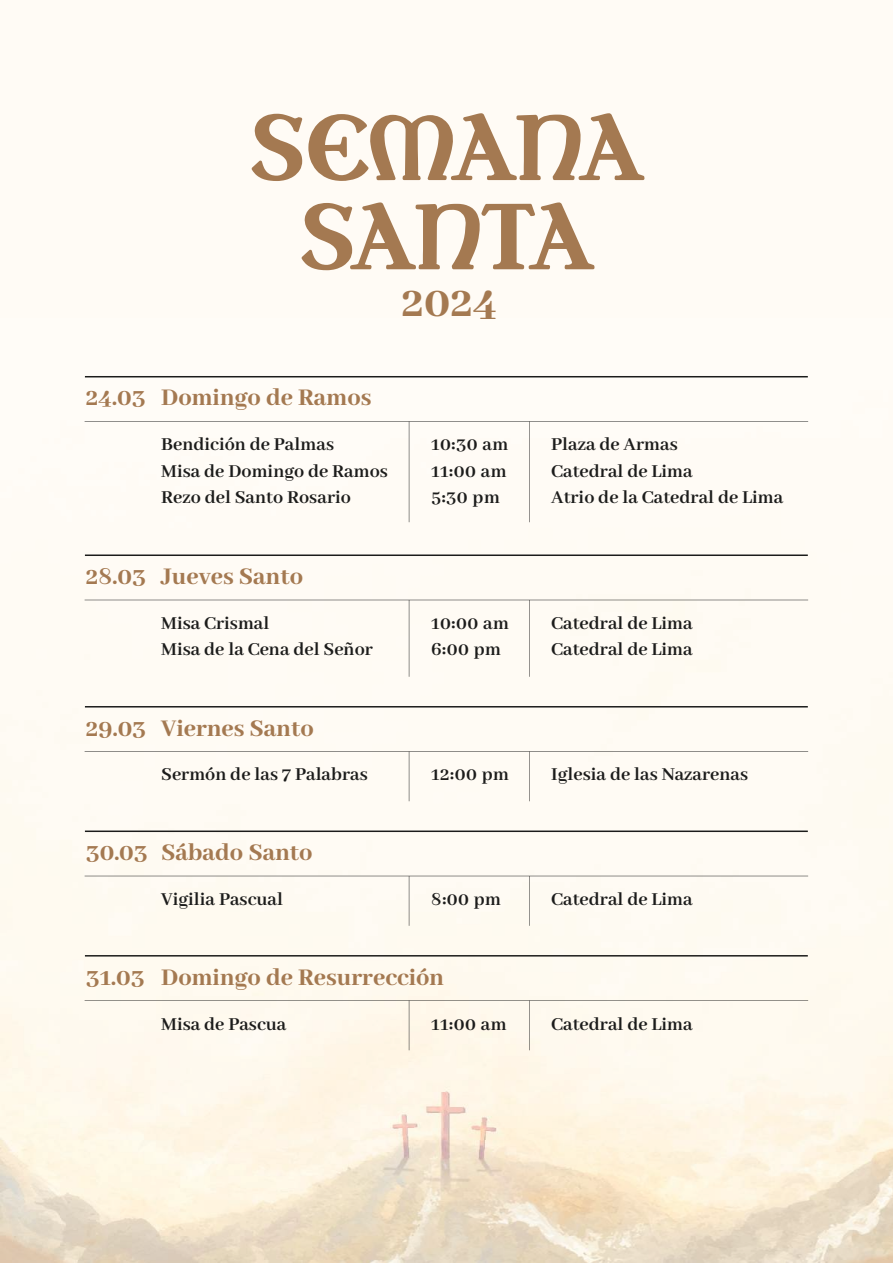
<style>
.page{position:relative;width:893px;height:1263px;background:#fff}
.page>*{position:absolute;margin:0;border:0;box-sizing:border-box;transform-origin:0 0}
.t1{font:800 47.25px "Abhaya Libre";color:#a47951}
.t2{font:800 26.4px "Abhaya Libre";color:#a47951}
.t3{font:700 20.1px/26.4px "Abhaya Libre";color:#1c1c1b}
.s1{font-weight:800}
</style>
<div class="page">
<hr style="left:85px;top:376px;width:723px;height:1px;background:#1c1c1b">
<hr style="left:409px;top:421px;width:1px;height:101px;background:#1c1c1b">
<hr style="left:85px;top:421px;width:723px;height:1px;background:#1c1c1b">
<hr style="left:529px;top:421px;width:1px;height:101px;background:#1c1c1b">
<hr style="left:85px;top:554px;width:723px;height:2px;background:#1c1c1b">
<hr style="left:409px;top:600px;width:1px;height:77px;background:#1c1c1b">
<hr style="left:85px;top:600px;width:723px;height:1px;background:#1c1c1b">
<hr style="left:529px;top:600px;width:1px;height:77px;background:#1c1c1b">
<hr style="left:85px;top:706px;width:723px;height:1px;background:#1c1c1b">
<hr style="left:409px;top:751px;width:1px;height:50px;background:#1c1c1b">
<hr style="left:85px;top:751px;width:723px;height:1px;background:#1c1c1b">
<hr style="left:529px;top:751px;width:1px;height:50px;background:#1c1c1b">
<hr style="left:85px;top:830px;width:723px;height:2px;background:#1c1c1b">
<hr style="left:409px;top:876px;width:1px;height:50px;background:#1c1c1b">
<hr style="left:85px;top:876px;width:723px;height:1px;background:#1c1c1b">
<hr style="left:529px;top:876px;width:1px;height:50px;background:#1c1c1b">
<hr style="left:85px;top:955px;width:723px;height:1px;background:#1c1c1b">
<hr style="left:409px;top:1000px;width:1px;height:50px;background:#1c1c1b">
<hr style="left:85px;top:1000px;width:723px;height:1px;background:#1c1c1b">
<hr style="left:529px;top:1000px;width:1px;height:50px;background:#1c1c1b">
<svg style="left:251px;top:114px;width:51px;height:67px"></svg>
<svg style="left:308px;top:113px;width:336px;height:68px"></svg>
<svg style="left:301px;top:202px;width:294px;height:68px"></svg>
<h1 class="t1" style="left:401px;top:277px;width:98px">2024</h1>
<h2 class="t2" style="left:86px;top:383px;width:287px">24.03 Domingo de Ramos</h2>
<p class="t3" style="left:161px;top:432px;width:228px">Bendición de Palmas<br>Misa de Domingo de Ramos<br>Rezo del Santo Rosario</p>
<p class="t3" style="left:431px;top:432px;width:79px;text-align:justify">10<span class="s1">:</span>30 am 11<span class="s1">:</span>00 am 5<span class="s1">:</span>30 pm</p>
<p class="t3" style="left:551px;top:432px;width:234px">Plaza de Armas<br>Catedral de Lima<br>Atrio de la Catedral de Lima</p>
<h2 class="t2" style="left:86px;top:562px;width:219px">28.03 Jueves Santo</h2>
<p class="t3" style="left:161px;top:611px;width:213px">Misa Crismal<br>Misa de la Cena del Señor</p>
<p class="t3" style="left:431px;top:611px;width:79px">10<span class="s1">:</span>00 am<br>6<span class="s1">:</span>00 pm</p>
<p class="t3" style="left:551px;top:611px;width:143px">Catedral de Lima<br>Catedral de Lima</p>
<h2 class="t2" style="left:86px;top:714px;width:229px">29.03 Viernes Santo</h2>
<p class="t3" style="left:161px;top:762px;width:208px">Sermón de las 7 Palabras</p>
<p class="t3" style="left:431px;top:762px;width:79px">12<span class="s1">:</span>00 pm</p>
<p class="t3" style="left:551px;top:762px;width:198px">Iglesia de las Nazarenas</p>
<h2 class="t2" style="left:86px;top:838px;width:228px">30.03 Sábado Santo</h2>
<p class="t3" style="left:161px;top:887px;width:123px">Vigilia Pascual</p>
<p class="t3" style="left:431px;top:887px;width:71px">8<span class="s1">:</span>00 pm</p>
<p class="t3" style="left:551px;top:887px;width:143px">Catedral de Lima</p>
<h2 class="t2" style="left:86px;top:963px;width:360px">31.03 Domingo de Resurrección</h2>
<p class="t3" style="left:161px;top:1011px;width:127px">Misa de Pascua</p>
<p class="t3" style="left:431px;top:1011px;width:77px">11<span class="s1">:</span>00 am</p>
<p class="t3" style="left:551px;top:1011px;width:143px">Catedral de Lima</p>
</div>
